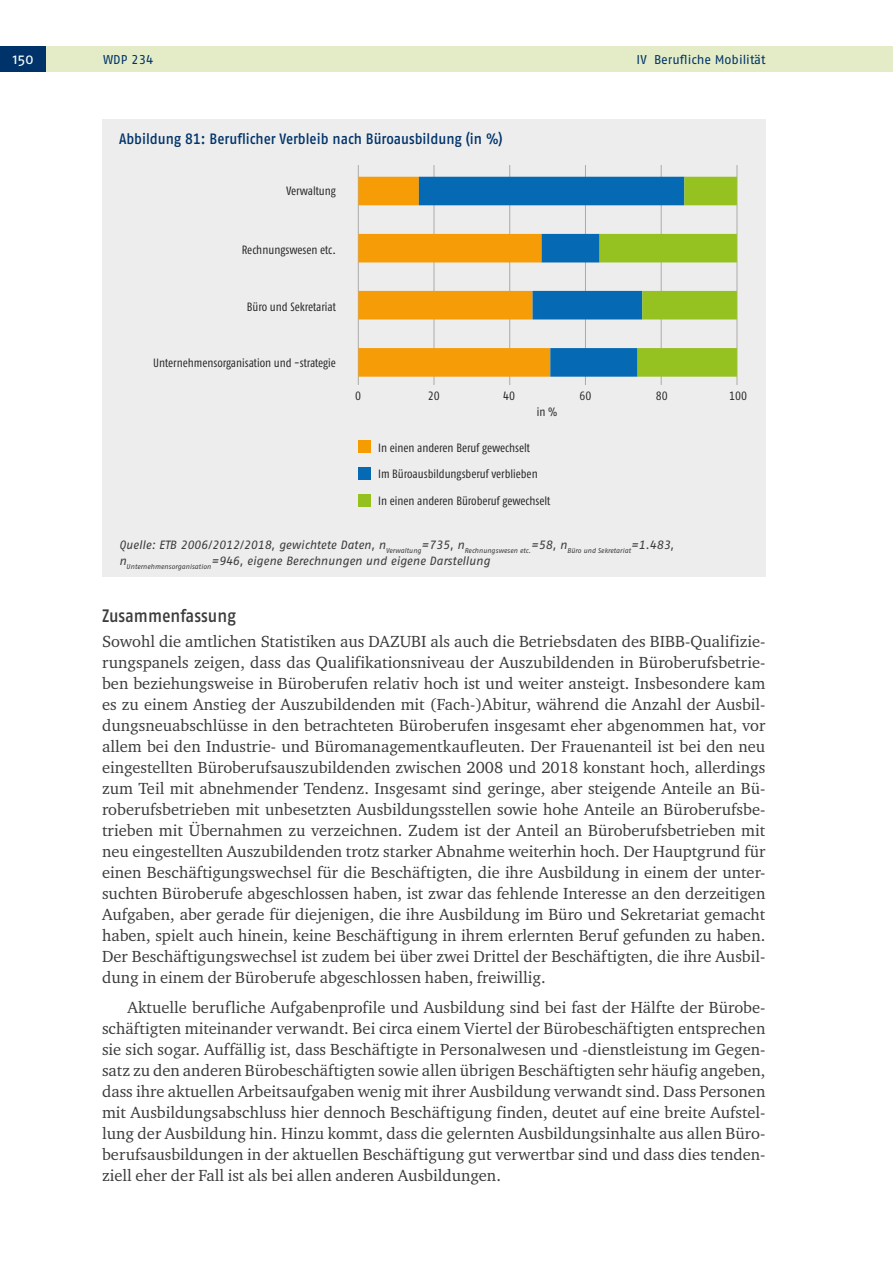
<style>
.page{position:relative;width:893px;height:1263px;background:#fff}
.page>*{position:absolute;margin:0;border:0;box-sizing:border-box;transform-origin:0 0}
.id257{font:500 18px "Fago Pro";color:#3c3c3b;scale:.9 1}
.id237{font:16.5px/21px "Charter ITC Pro";color:#3c3c3b;text-align:justify}
.id238{font:16.5px/21px "Charter ITC Pro";color:#3c3c3b;text-align:justify}
.id269{font:500 15px "Fago Pro";letter-spacing:-.005em;color:#00336a;scale:.9 1}
.t1{font:15px "Fago Pro";color:#fff}
.t2{font:12.75px "Fago Pro";color:#00336a}
.t3{font:condensed 12px "Fago Pro";color:#282827}
.id273{font:italic 12px/16.5px "Fago Pro";letter-spacing:-.005em;color:#3c3c3b}
</style>
<div class="page">
<div style="left:46px;top:46px;width:847px;height:26px;background:#e3ecc6"></div>
<div style="left:0;top:46px;width:46px;height:26px;background:#00336a"></div>
<div style="left:102px;top:119px;width:663px;height:41px;background:#ededed"></div>
<div style="left:102px;top:531px;width:663px;height:45px;background:#ededed"></div>
<div style="left:102px;top:153px;width:663px;height:378px;background:#ededed"></div>
<div style="left:358px;top:440px;width:13px;height:13px;background:#f59c00"></div>
<div style="left:358px;top:467px;width:13px;height:13px;background:#0669b3"></div>
<div style="left:358px;top:494px;width:13px;height:13px;background:#95c11f"></div>
<hr style="left:358px;top:166px;width:1px;height:219px;background:#afabab">
<hr style="left:433px;top:166px;width:1px;height:219px;background:#afabab">
<hr style="left:509px;top:166px;width:1px;height:219px;background:#afabab">
<hr style="left:585px;top:166px;width:1px;height:219px;background:#afabab">
<hr style="left:661px;top:166px;width:1px;height:219px;background:#afabab">
<hr style="left:736px;top:166px;width:1px;height:219px;background:#afabab">
<svg style="left:358px;top:177px;width:61px;height:200px"></svg>
<svg style="left:419px;top:177px;width:181px;height:200px"></svg>
<svg style="left:600px;top:177px;width:137px;height:200px"></svg>
<p class="t1" style="left:13px;top:50px;width:23px">150</p>
<p class="t2" style="left:103px;top:52px;width:52px">WDP 234</p>
<p class="t2" style="left:637px;top:52px;width:130px">IV Berufliche Mobilität</p>
<p class="id269" style="left:119px;top:129px;width:428px">Abbildung 81: Beruflicher Verbleib nach Büroausbildung (in %)</p>
<p class="t3" style="left:287px;top:183px;width:51px">Verwaltung</p>
<p class="t3" style="left:242px;top:242px;width:96px">Rechnungswesen etc.</p>
<p class="t3" style="left:247px;top:300px;width:91px">Büro und Sekretariat</p>
<p class="t3" style="left:153px;top:355px;width:184px">Unternehmensorganisation und -strategie</p>
<p class="t3" style="left:355px;top:388px;width:7px">0</p>
<p class="t3" style="left:428px;top:388px;width:13px">20</p>
<p class="t3" style="left:503px;top:388px;width:13px">40</p>
<p class="t3" style="left:579px;top:388px;width:13px">60</p>
<p class="t3" style="left:656px;top:388px;width:13px">80</p>
<p class="t3" style="left:729px;top:388px;width:19px">100</p>
<p class="t3" style="left:537px;top:404px;width:22px">in %</p>
<p class="t3" style="left:378px;top:440px;width:154px">In einen anderen Beruf gewechselt</p>
<p class="t3" style="left:378px;top:467px;width:161px">Im Büroausbildungsberuf verblieben</p>
<p class="t3" style="left:378px;top:494px;width:174px">In einen anderen Büroberuf gewechselt</p>
<p class="id273" style="left:119px;top:536px;width:557px">Quelle: ETB 2006/2012/2018, gewichtete Daten, n<sub>Verwaltung</sub>=735, n<sub>Rechnungswesen</sub> <sub>etc.</sub>=58, n<sub>Büro</sub> <sub>und</sub> <sub>Sekretariat</sub>=1.483, n<sub>Unternehmensorganisation</sub>=946, eigene Berechnungen und eigene Darstellung</p>
<h3 class="id257" style="left:102px;top:605px;width:150px">Zusammenfassung</h3>
<p class="id237" style="left:102px;top:631px;width:665px">Sowohl die amtlichen Statistiken aus DAZUBI als auch die Betriebsdaten des BIBB-Qualifizie&shy;rungspanels zeigen, dass das Qualifikationsniveau der Auszubildenden in Büroberufsbetrie&shy;ben beziehungsweise in Büroberufen relativ hoch ist und weiter ansteigt. Insbesondere kam es zu einem Anstieg der Auszubildenden mit (Fach-)Abitur, während die Anzahl der Ausbil&shy;dungsneuabschlüsse in den betrachteten Büroberufen insgesamt eher abgenommen hat, vor allem bei den Industrie- und Büromanagementkaufleuten. Der Frauenanteil ist bei den neu eingestellten Büroberufsauszubildenden zwischen 2008 und 2018 konstant hoch, allerdings zum Teil mit abnehmender Tendenz. Insgesamt sind geringe, aber steigende Anteile an Bü&shy;roberufsbetrieben mit unbesetzten Ausbildungsstellen sowie hohe Anteile an Büroberufsbe&shy;trieben mit Übernahmen zu verzeichnen. Zudem ist der Anteil an Büroberufsbetrieben mit neu eingestellten Auszubildenden trotz starker Abnahme weiterhin hoch. Der Hauptgrund für einen Beschäftigungswechsel für die Beschäftigten, die ihre Ausbildung in einem der unter&shy;suchten Büroberufe abgeschlossen haben, ist zwar das fehlende Interesse an den derzeitigen Aufgaben, aber gerade für diejenigen, die ihre Ausbildung im Büro und Sekretariat gemacht haben, spielt auch hinein, keine Beschäftigung in ihrem erlernten Beruf gefunden zu haben.<br>Der Beschäftigungswechsel ist zudem bei über zwei Drittel der Beschäftigten, die ihre Ausbil&shy;dung in einem der Büroberufe abgeschlossen haben, freiwillig.</p>
<p class="id238" style="left:102px;top:997px;width:665px;text-indent:26px">Aktuelle berufliche Aufgabenprofile und Ausbildung sind bei fast der Hälfte der Bürobe&shy;schäftigten miteinander verwandt. Bei circa einem Viertel der Bürobeschäftigten entsprechen sie sich sogar. Auffällig ist, dass Beschäftigte in Personalwesen und -dienstleistung im Gegen&shy;satz zu den anderen Bürobeschäftigten sowie allen übrigen Beschäftigten sehr häufig angeben, dass ihre aktuellen Arbeitsaufgaben wenig mit ihrer Ausbildung verwandt sind. Dass Personen mit Ausbildungsabschluss hier dennoch Beschäftigung finden, deutet auf eine breite Aufstel&shy;lung der Ausbildung hin. Hinzu kommt, dass die gelernten Ausbildungsinhalte aus allen Büro&shy;berufsausbildungen in der aktuellen Beschäftigung gut verwertbar sind und dass dies tenden&shy;ziell eher der Fall ist als bei allen anderen Ausbildungen.</p>
</div>
